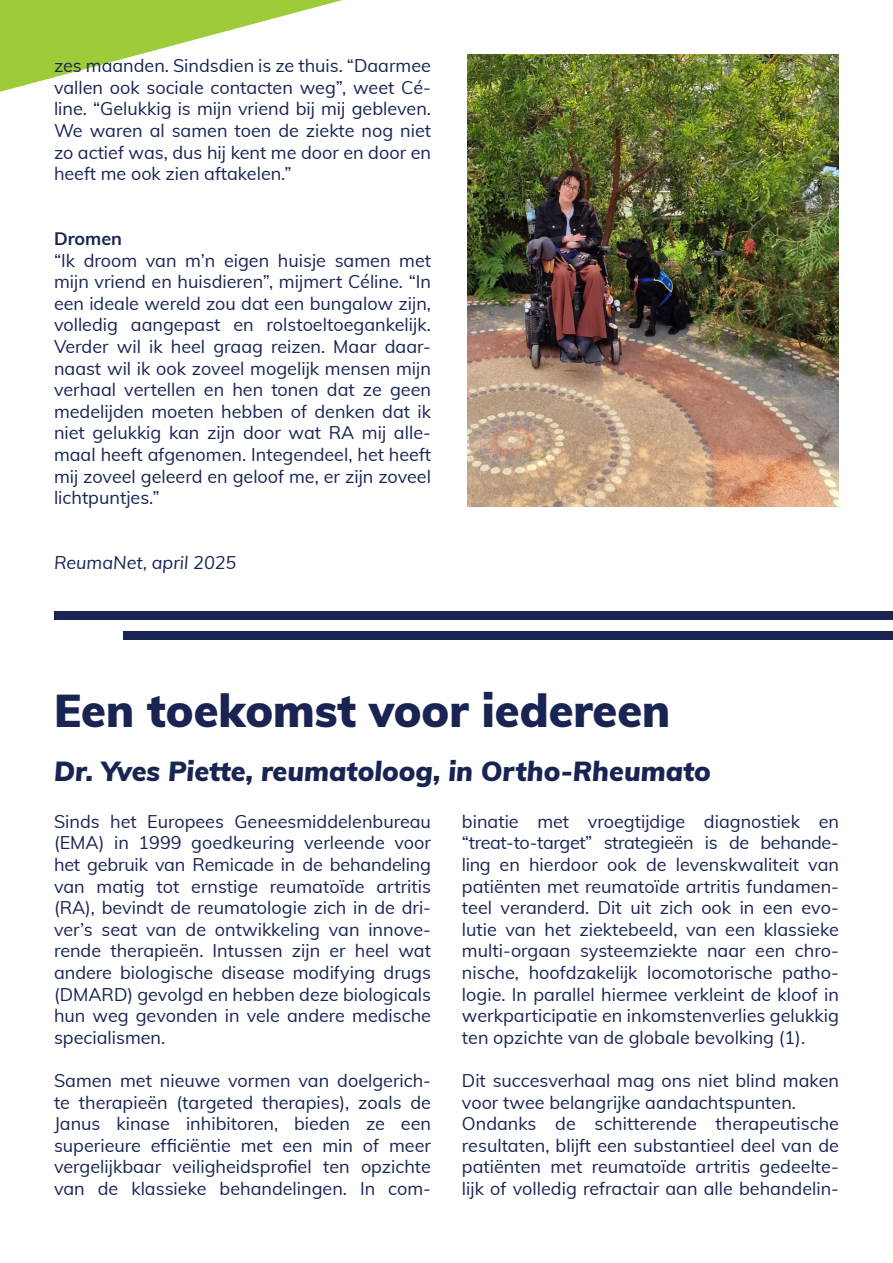
<style>
.page{position:relative;width:893px;height:1263px;background:#fff}
.page>*{position:absolute;margin:0;border:0;box-sizing:border-box;transform-origin:0 0}
.t1{font:900 45px "Muli";color:#192453}
.t2{font:italic 900 27px "Muli";color:#192453}
.t3{font:18px/21.6px "Muli";color:#192453;text-align:justify}
.t4{font:italic 18px "Muli";color:#192453}
.t5{font:700 18px "Muli";color:#192453}
</style>
<div class="page">
<svg style="left:0;top:0;width:343px;height:92px"></svg>
<img style="left:468px;top:54px;width:371px;height:452px">
<div style="left:54px;top:612px;width:839px;height:8px;background:#192453"></div>
<div style="left:123px;top:631px;width:770px;height:9px;background:#192453"></div>
<p class="t3" style="left:54px;top:54px;width:379px">zes maanden. Sindsdien is ze thuis. “Daarmee vallen ook sociale contacten weg”, weet Cé&shy;line. “Gelukkig is mijn vriend bij mij gebleven.<br>We waren al samen toen de ziekte nog niet zo actief was, dus hij kent me door en door en heeft me ook zien aftakelen.”</p>
<p class="t5" style="left:54px;top:225px;width:70px">Dromen</p>
<p class="t3" style="left:54px;top:248px;width:379px">“Ik droom van m’n eigen huisje samen met mijn vriend en huisdieren”, mijmert Céline. “In een ideale wereld zou dat een bungalow zijn, volledig aangepast en rolstoeltoegankelijk.<br>Verder wil ik heel graag reizen. Maar daar&shy;naast wil ik ook zoveel mogelijk mensen mijn verhaal vertellen en hen tonen dat ze geen medelijden moeten hebben of denken dat ik niet gelukkig kan zijn door wat RA mij alle&shy;maal heeft afgenomen. Integendeel, het heeft mij zoveel geleerd en geloof me, er zijn zoveel lichtpuntjes.”</p>
<p class="t4" style="left:54px;top:549px;width:184px">ReumaNet, april 2025</p>
<p class="t1" style="left:54px;top:678px;width:618px">Een toekomst voor iedereen</p>
<p class="t2" style="left:54px;top:751px;width:658px">Dr. Yves Piette, reumatoloog, in Ortho-Rheumato</p>
<p class="t3" style="left:54px;top:810px;width:379px">Sinds het Europees Geneesmiddelenbureau (EMA) in 1999 goedkeuring verleende voor het gebruik van Remicade in de behandeling van matig tot ernstige reumatoïde artritis (RA), bevindt de reumatologie zich in de dri&shy;ver’s seat van de ontwikkeling van innove&shy;rende therapieën. Intussen zijn er heel wat andere biologische disease modifying drugs (DMARD) gevolgd en hebben deze biologicals hun weg gevonden in vele andere medische specialismen.</p>
<p class="t3" style="left:54px;top:1069px;width:379px">Samen met nieuwe vormen van doelgerich&shy;te therapieën (targeted therapies), zoals de Janus kinase inhibitoren, bieden ze een superieure efficiëntie met een min of meer vergelijkbaar veiligheidsprofiel ten opzichte van de klassieke behandelingen. In com-</p>
<p class="t3" style="left:462px;top:810px;width:379px">binatie met vroegtijdige diagnostiek en “treat-to-target” strategieën is de behande&shy;ling en hierdoor ook de levenskwaliteit van patiënten met reumatoïde artritis fundamen&shy;teel veranderd. Dit uit zich ook in een evo&shy;lutie van het ziektebeeld, van een klassieke multi-orgaan systeemziekte naar een chro&shy;nische, hoofdzakelijk locomotorische patho&shy;logie. In parallel hiermee verkleint de kloof in werkparticipatie en inkomstenverlies gelukkig ten opzichte van de globale bevolking (1).</p>
<p class="t3" style="left:462px;top:1069px;width:379px">Dit succesverhaal mag ons niet blind maken voor twee belangrijke aandachtspunten.</p>
<p class="t3" style="left:462px;top:1112px;width:379px">Ondanks de schitterende therapeutische resultaten, blijft een substantieel deel van de patiënten met reumatoïde artritis gedeelte&shy;lijk of volledig refractair aan alle behandelin-</p>
</div>
